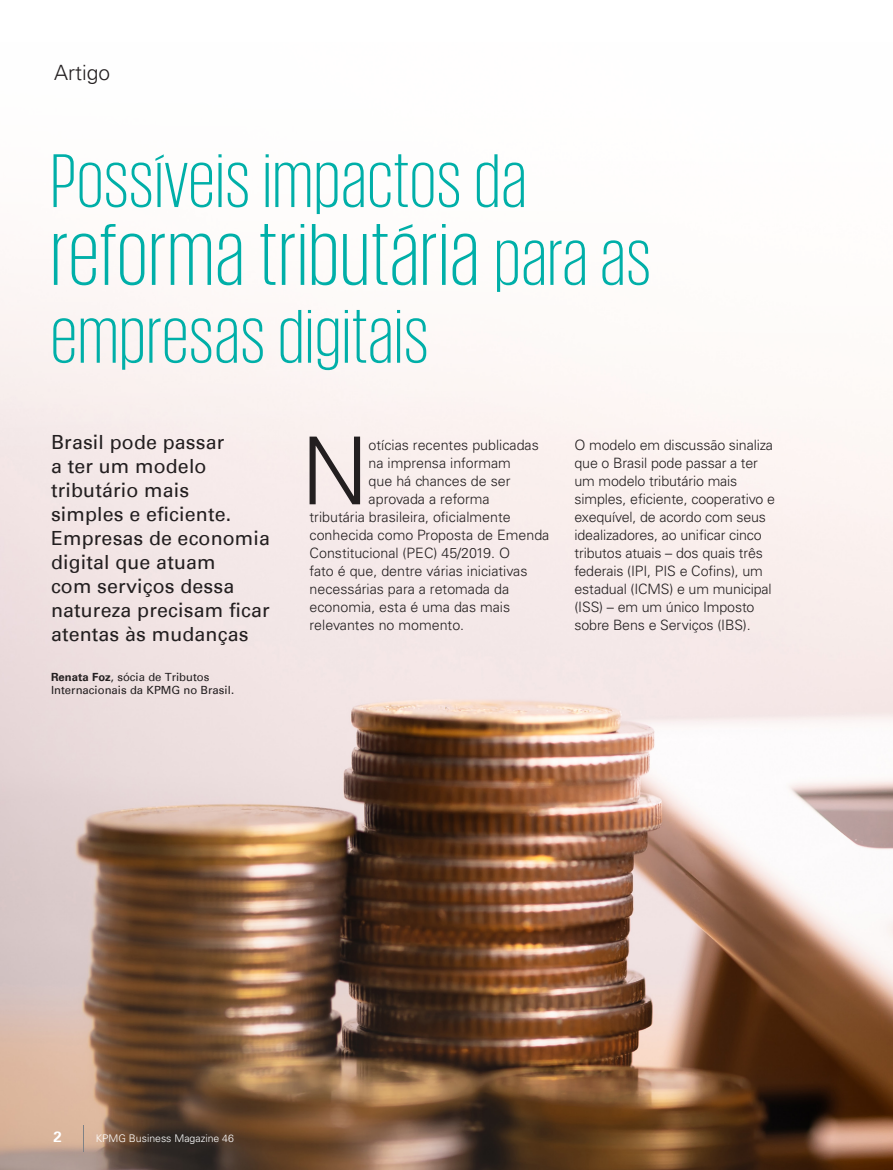
<style>
.page{position:relative;width:893px;height:1170px;background:#fff}
.page>*{position:absolute;margin:0;border:0;box-sizing:border-box;transform-origin:0 0}
.t1{font:300 93.75px "Univers";color:#231f20}
.t2{font:300 89.7px "KPMG";letter-spacing:.02em;color:#00afa8}
.t3{font:300 77.85px "KPMG";letter-spacing:.025em;color:#00afa8}
.t4{font:300 21px "Univers";color:#231f20}
.t5{font:19.5px/24px "Univers";letter-spacing:.01em;color:#231f20}
.t6{font:700 15px "Univers 65";color:#fff}
.t7{font:300 14.25px/18px "Univers";letter-spacing:-.01em;color:#231f20}
.t8{font:11.25px/13.5px "Univers";letter-spacing:.005em;color:#231f20}
.t9{font:300 10.5px "Univers";color:#fff}
.s1{font-size:77.85px}
.s2{font-weight:700}
</style>
<div class="page">
<img style="left:0;top:283px;width:893px;height:886px">
<svg style="left:83px;top:1124px;width:1px;height:27px"></svg>
<p class="t4" style="left:54px;top:60px;width:58px">Artigo</p>
<p class="t3" style="left:51px;top:143px;width:476px">Possíveis impactos da</p>
<p class="t2" style="left:51px;top:211px;width:601px">reforma tributária <span class="s1">para as</span></p>
<p class="t3" style="left:51px;top:299px;width:378px">empresas digitais</p>
<p class="t5" style="left:51px;top:430px;width:220px">Brasil pode passar<br>a ter um modelo tributário mais<br>simples e eficiente.<br>Empresas de economia digital que atuam<br>com serviços dessa natureza precisam ficar atentas às mudanças</p>
<p class="t7" style="left:574px;top:436px;width:202px">O modelo em discussão sinaliza que o Brasil pode passar a ter um modelo tributário mais simples, eficiente, cooperativo e exequível, de acordo com seus idealizadores, ao unificar cinco tributos atuais – dos quais três federais (IPI, PIS e Cofins), um estadual (ICMS) e um municipal (ISS) – em um único Imposto sobre Bens e Serviços (IBS).</p>
<p class="t1" style="left:301px;top:414px;width:69px">N</p>
<p class="t7" style="left:369px;top:436px;width:172px">otícias recentes publicadas</p>
<p class="t7" style="left:369px;top:454px;width:144px">na imprensa informam</p>
<p class="t7" style="left:369px;top:472px;width:143px">que há chances de ser</p>
<p class="t7" style="left:369px;top:490px;width:123px">aprovada a reforma</p>
<p class="t7" style="left:310px;top:508px;width:203px">tributária brasileira, oficialmente</p>
<p class="t7" style="left:310px;top:526px;width:241px">conhecida como Proposta de Emenda</p>
<p class="t7" style="left:310px;top:544px;width:202px">Constitucional (PEC) 45/2019. O</p>
<p class="t7" style="left:310px;top:562px;width:219px">fato é que, dentre várias iniciativas</p>
<p class="t7" style="left:310px;top:580px;width:201px">necessárias para a retomada da</p>
<p class="t7" style="left:310px;top:598px;width:202px">economia, esta é uma das mais</p>
<p class="t7" style="left:310px;top:616px;width:156px">relevantes no momento.</p>
<p class="t8" style="left:51px;top:670px;width:185px"><span class="s2">Renata Foz</span>, sócia de Tributos<br>Internacionais da KPMG no Brasil.</p>
<p class="t6" style="left:53px;top:1126px;width:10px">2</p>
<p class="t9" style="left:96px;top:1131px;width:140px">KPMG Business Magazine 46</p>
</div>
